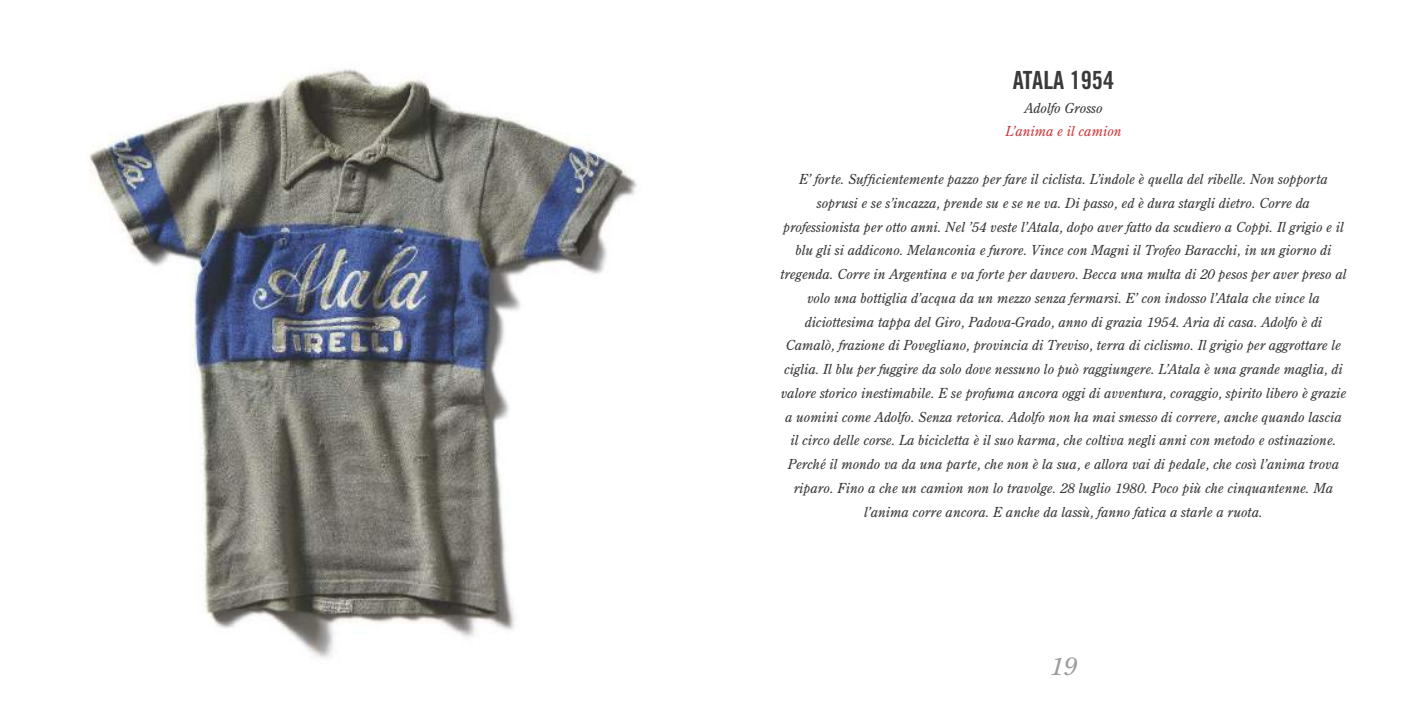
<style>
.page{position:relative;width:1418px;height:709px;background:#fff}
.page>*{position:absolute;margin:0;border:0;box-sizing:border-box;transform-origin:0 0}
.t1{font:700 condensed 25px "Trade Gothic No.20";color:#39383a}
.t2{font:italic 25px "Century Old Style Std";color:#9c9c9c}
.t3{font:italic 13.75px/23.8px "Century Old Style Std";color:#39383a;text-align:center}
.t4{font:italic 13.75px "Century Old Style Std";color:#cc3a3d}
</style>
<div class="page">
<img style="left:89px;top:68px;width:548px;height:590px">
<h1 class="t1" style="left:1012px;top:65px;width:103px">ATALA 1954</h1>
<p class="t3" style="left:1024px;top:96px;width:80px">Adolfo Grosso</p>
<p class="t4" style="left:1005px;top:124px;width:118px">L’anima e il camion</p>
<p class="t3" style="left:780px;top:167px;width:567px">E’ forte. Sufficientemente pazzo per fare il ciclista. L’indole è quella del ribelle. Non sopporta soprusi e se s’incazza, prende su e se ne va. Di passo, ed è dura stargli dietro. Corre da professionista per otto anni. Nel ’54 veste l’Atala, dopo aver fatto da scudiero a Coppi. Il grigio e il blu gli si addicono. Melanconia e furore. Vince con Magni il Trofeo Baracchi, in un giorno di tregenda. Corre in Argentina e va forte per davvero. Becca una multa di 20 pesos per aver preso al volo una bottiglia d’acqua da un mezzo senza fermarsi. E’ con indosso l’Atala che vince la diciottesima tappa del Giro, Padova-Grado, anno di grazia 1954. Aria di casa. Adolfo è di Camalò, frazione di Povegliano, provincia di Treviso, terra di ciclismo. Il grigio per aggrottare le ciglia. Il blu per fuggire da solo dove nessuno lo può raggiungere. L’Atala è una grande maglia, di valore storico inestimabile. E se profuma ancora oggi di avventura, coraggio, spirito libero è grazie a uomini come Adolfo. Senza retorica. Adolfo non ha mai smesso di correre, anche quando lascia il circo delle corse. La bicicletta è il suo karma, che coltiva negli anni con metodo e ostinazione.<br>Perché il mondo va da una parte, che non è la sua, e allora vai di pedale, che così l’anima trova riparo. Fino a che un camion non lo travolge. 28 luglio 1980. Poco più che cinquantenne. Ma l’anima corre ancora. E anche da lassù, fanno fatica a starle a ruota.</p>
<h1 class="t2" style="left:1049px;top:651px;width:28px">19</h1>
</div>
